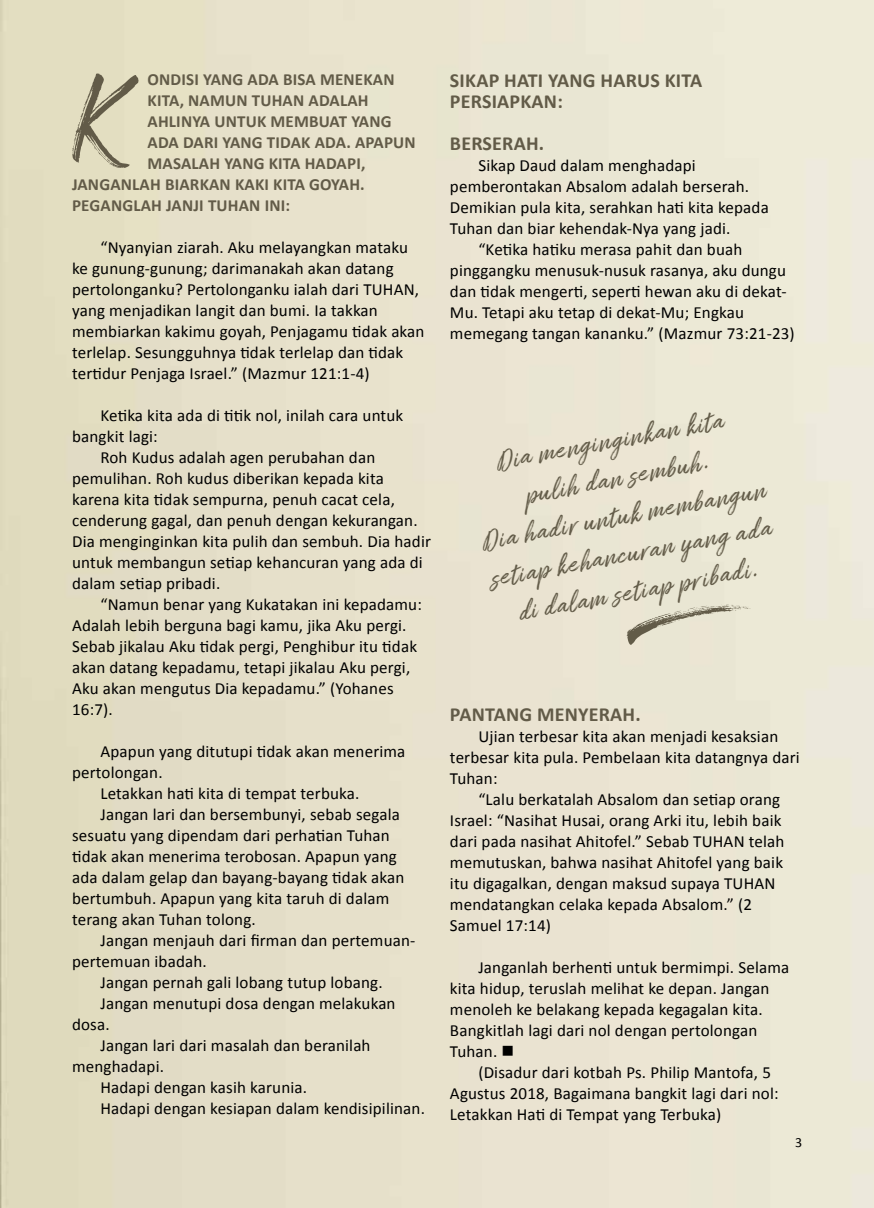
<style>
.page{position:relative;width:874px;height:1208px;background:#fff}
.page>*{position:absolute;margin:0;border:0;box-sizing:border-box;transform-origin:0 0}
.t1{font:110.4px "Amithen";color:#625b48}
.t2{font:italic 27.2px/38px "Amithen";color:#625b48;text-align:center}
.t3{font:700 20px/21px "Calibri";letter-spacing:.01em;color:#625b48}
.t4{font:17px/21px "Calibri";letter-spacing:.01em;color:#000}
.t5{font:700 17px "Calibri";letter-spacing:.01em;color:#625b48}
.t6{font:14px "Calibri";color:#000}
</style>
<div class="page">
<div style="left:623px;top:593px;width:129px;height:52px;background:#e9e6d3"></div>
<h1 class="t1" style="left:72px;top:53px;width:50px">K</h1>
<p class="t5" style="left:147px;top:68px;width:248px">ONDISI YANG ADA BISA MENEKAN</p>
<p class="t5" style="left:147px;top:89px;width:222px">KITA, NAMUN TUHAN ADALAH</p>
<p class="t5" style="left:147px;top:110px;width:245px">AHLINYA UNTUK MEMBUAT YANG</p>
<p class="t5" style="left:147px;top:131px;width:269px">ADA DARI YANG TIDAK ADA. APAPUN</p>
<p class="t5" style="left:147px;top:152px;width:219px">MASALAH YANG KITA HADAPI,</p>
<p class="t5" style="left:72px;top:173px;width:294px">JANGANLAH BIARKAN KAKI KITA GOYAH.</p>
<p class="t5" style="left:72px;top:194px;width:219px">PEGANGLAH JANJI TUHAN INI:</p>
<p class="t4" style="left:72px;top:237px;width:354px;text-indent:28px">“Nyanyian ziarah. Aku melayangkan mataku ke gunung-gunung; darimanakah akan datang pertolonganku? Pertolonganku ialah dari TUHAN, yang menjadikan langit dan bumi. Ia takkan membiarkan kakimu goyah, Penjagamu tidak akan terlelap. Sesungguhnya tidak terlelap dan tidak tertidur Penjaga Israel.” (Mazmur 121:1-4)</p>
<p class="t4" style="left:100px;top:405px;width:304px">Ketika kita ada di titik nol, inilah cara untuk</p>
<p class="t4" style="left:72px;top:426px;width:87px">bangkit lagi:</p>
<p class="t4" style="left:100px;top:447px;width:276px">Roh Kudus adalah agen perubahan dan</p>
<p class="t4" style="left:72px;top:468px;width:313px">pemulihan. Roh kudus diberikan kepada kita</p>
<p class="t4" style="left:72px;top:489px;width:324px">karena kita tidak sempurna, penuh cacat cela,</p>
<p class="t4" style="left:72px;top:510px;width:347px">cenderung gagal, dan penuh dengan kekurangan.</p>
<p class="t4" style="left:72px;top:531px;width:360px">Dia menginginkan kita pulih dan sembuh. Dia hadir</p>
<p class="t4" style="left:72px;top:552px;width:352px">untuk membangun setiap kehancuran yang ada di</p>
<p class="t4" style="left:72px;top:573px;width:150px">dalam setiap pribadi.</p>
<p class="t4" style="left:100px;top:594px;width:323px">“Namun benar yang Kukatakan ini kepadamu:</p>
<p class="t4" style="left:72px;top:615px;width:336px">Adalah lebih berguna bagi kamu, jika Aku pergi.</p>
<p class="t4" style="left:72px;top:636px;width:346px">Sebab jikalau Aku tidak pergi, Penghibur itu tidak</p>
<p class="t4" style="left:72px;top:657px;width:339px">akan datang kepadamu, tetapi jikalau Aku pergi,</p>
<p class="t4" style="left:72px;top:678px;width:323px">Aku akan mengutus Dia kepadamu.” (Yohanes</p>
<p class="t4" style="left:72px;top:699px;width:42px">16:7).</p>
<p class="t4" style="left:100px;top:741px;width:306px">Apapun yang ditutupi tidak akan menerima</p>
<p class="t4" style="left:72px;top:762px;width:92px">pertolongan.</p>
<p class="t4" style="left:100px;top:783px;width:260px">Letakkan hati kita di tempat terbuka.</p>
<p class="t4" style="left:100px;top:804px;width:301px">Jangan lari dan bersembunyi, sebab segala</p>
<p class="t4" style="left:72px;top:825px;width:319px">sesuatu yang dipendam dari perhatian Tuhan</p>
<p class="t4" style="left:72px;top:846px;width:326px">tidak akan menerima terobosan. Apapun yang</p>
<p class="t4" style="left:72px;top:867px;width:334px">ada dalam gelap dan bayang-bayang tidak akan</p>
<p class="t4" style="left:72px;top:888px;width:318px">bertumbuh. Apapun yang kita taruh di dalam</p>
<p class="t4" style="left:72px;top:909px;width:185px">terang akan Tuhan tolong.</p>
<p class="t4" style="left:100px;top:930px;width:316px">Jangan menjauh dari firman dan pertemuan-</p>
<p class="t4" style="left:72px;top:951px;width:136px">pertemuan ibadah.</p>
<p class="t4" style="left:100px;top:972px;width:283px">Jangan pernah gali lobang tutup lobang.</p>
<p class="t4" style="left:100px;top:992px;width:296px">Jangan menutupi dosa dengan melakukan</p>
<p class="t4" style="left:72px;top:1013px;width:39px">dosa.</p>
<p class="t4" style="left:100px;top:1034px;width:271px">Jangan lari dari masalah dan beranilah</p>
<p class="t4" style="left:72px;top:1055px;width:93px">menghadapi.</p>
<p class="t4" style="left:100px;top:1076px;width:208px">Hadapi dengan kasih karunia.</p>
<p class="t4" style="left:100px;top:1097px;width:326px">Hadapi dengan kesiapan dalam kendisipilinan.</p>
<p class="t3" style="left:449px;top:70px;width:253px">SIKAP HATI YANG HARUS KITA<br>PERSIAPKAN:</p>
<p class="t3" style="left:449px;top:133px;width:96px">BERSERAH.</p>
<p class="t4" style="left:478px;top:155px;width:219px">Sikap Daud dalam menghadapi</p>
<p class="t4" style="left:450px;top:176px;width:300px">pemberontakan Absalom adalah berserah.</p>
<p class="t4" style="left:450px;top:197px;width:320px">Demikian pula kita, serahkan hati kita kepada</p>
<p class="t4" style="left:450px;top:218px;width:282px">Tuhan dan biar kehendak-Nya yang jadi.</p>
<p class="t4" style="left:478px;top:239px;width:265px">“Ketika hatiku merasa pahit dan buah</p>
<p class="t4" style="left:450px;top:260px;width:337px">pinggangku menusuk-nusuk rasanya, aku dungu</p>
<p class="t4" style="left:450px;top:281px;width:338px">dan tidak mengerti, seperti hewan aku di dekat-</p>
<p class="t4" style="left:450px;top:302px;width:295px">Mu. Tetapi aku tetap di dekat-Mu; Engkau</p>
<p class="t4" style="left:450px;top:323px;width:346px">memegang tangan kananku.” (Mazmur 73:21-23)</p>
<h2 class="t2" style="left:465px;top:448px;width:289px;rotate:-10deg">Dia menginginkan kita pulih dan sembuh.<br>Dia hadir untuk membangun setiap kehancuran yang ada di dalam setiap pribadi.</h2>
<p class="t3" style="left:449px;top:704px;width:192px">PANTANG MENYERAH.</p>
<p class="t4" style="left:450px;top:726px;width:351px;text-indent:28px">Ujian terbesar kita akan menjadi kesaksian terbesar kita pula. Pembelaan kita datangnya dari<br>Tuhan:</p>
<p class="t4" style="left:450px;top:789px;width:336px;text-indent:28px">“Lalu berkatalah Absalom dan setiap orang Israel: “Nasihat Husai, orang Arki itu, lebih baik dari pada nasihat Ahitofel.” Sebab TUHAN telah memutuskan, bahwa nasihat Ahitofel yang baik itu digagalkan, dengan maksud supaya TUHAN mendatangkan celaka kepada Absalom.” (2<br>Samuel 17:14)</p>
<p class="t4" style="left:450px;top:957px;width:341px;text-indent:28px">Janganlah berhenti untuk bermimpi. Selama kita hidup, teruslah melihat ke depan. Jangan menoleh ke belakang kepada kegagalan kita.<br>Bangkitlah lagi dari nol dengan pertolongan Tuhan. ■</p>
<p class="t4" style="left:450px;top:1062px;width:330px;text-indent:28px">(Disadur dari kotbah Ps. Philip Mantofa, 5<br>Agustus 2018, Bagaimana bangkit lagi dari nol:<br>Letakkan Hati di Tempat yang Terbuka)</p>
<p class="t6" style="left:794px;top:1133px;width:9px">3</p>
</div>
